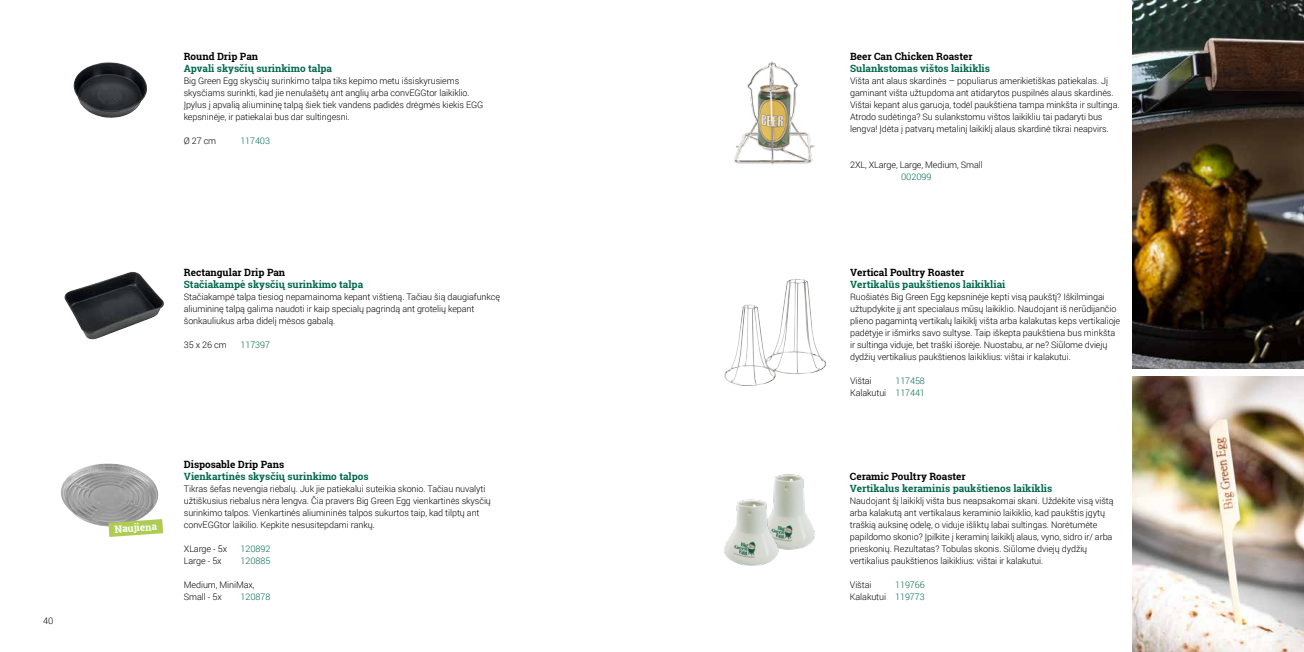
<style>
.page{position:relative;width:1304px;height:652px;background:#fff}
.page>*{position:absolute;margin:0;border:0;box-sizing:border-box;transform-origin:0 0}
.t1{font:700 10px "Roboto Slab";color:#00684c}
.t2{font:700 10px "Roboto Slab";color:#000}
.t3{font:700 10px "Roboto Slab";color:#fff}
.t4{font:300 9px/12px "Roboto";letter-spacing:-.01em;color:#000}
.t5{font:300 9px/12px "Roboto";letter-spacing:-.01em;color:#00684c;text-align:right}
.s1{color:#000}
</style>
<div class="page">
<img style="left:1132px;top:0;width:172px;height:369px">
<img style="left:1132px;top:376px;width:172px;height:276px">
<img style="left:734px;top:61px;width:81px;height:104px">
<img style="left:773px;top:474px;width:42px;height:76px">
<img style="left:724px;top:495px;width:66px;height:71px">
<img style="left:724px;top:279px;width:102px;height:107px">
<img style="left:64px;top:272px;width:100px;height:67px">
<img style="left:73px;top:62px;width:74px;height:56px">
<img style="left:61px;top:463px;width:97px;height:64px">
<svg style="left:108px;top:519px;width:55px;height:18px"></svg>
<p class="t4" style="left:43px;top:615px;width:12px">40</p>
<p class="t2" style="left:184px;top:50px;width:76px">Round Drip Pan</p>
<p class="t1" style="left:184px;top:62px;width:150px">Apvali skysčių surinkimo talpa</p>
<p class="t4" style="left:184px;top:75px;width:301px">Big Green Egg skysčių surinkimo talpa tiks kepimo metu išsiskyrusiems skysčiams surinkti, kad jie nenulašėtų ant anglių arba convEGGtor laikiklio.<br>Įpylus į apvalią aliumininę talpą šiek tiek vandens padidės drėgmės kiekis EGG kepsninėje, ir patiekalai bus dar sultingesni.</p>
<p class="t4" style="left:184px;top:134px;width:34px">Ø 27 cm</p>
<p class="t5" style="left:240px;top:134px;width:31px">117403</p>
<p class="t2" style="left:184px;top:266px;width:103px">Rectangular Drip Pan</p>
<p class="t1" style="left:184px;top:278px;width:181px">Stačiakampė skysčių surinkimo talpa</p>
<p class="t4" style="left:184px;top:291px;width:318px">Stačiakampė talpa tiesiog nepamainoma kepant vištieną. Tačiau šią daugiafunkcę aliumininę talpą galima naudoti ir kaip specialų pagrindą ant grotelių kepant šonkauliukus arba didelį mėsos gabalą.</p>
<p class="t4" style="left:184px;top:339px;width:44px">35 x 26 cm</p>
<p class="t5" style="left:241px;top:339px;width:31px">117397</p>
<p class="t3" style="left:114px;top:522px;width:44px;rotate:-4deg">Naujiena</p>
<p class="t2" style="left:184px;top:458px;width:102px">Disposable Drip Pans</p>
<p class="t1" style="left:184px;top:470px;width:186px">Vienkartinės skysčių surinkimo talpos</p>
<p class="t4" style="left:184px;top:483px;width:309px">Tikras šefas nevengia riebalų. Juk jie patiekalui suteikia skonio. Tačiau nuvalyti užtiškusius riebalus nėra lengva. Čia pravers Big Green Egg vienkartinės skysčių surinkimo talpos. Vienkartinės aliumininės talpos sukurtos taip, kad tilptų ant convEGGtor laikilio. Kepkite nesusitepdami rankų.</p>
<p class="t4" style="left:184px;top:542px;width:45px">XLarge - 5x</p>
<p class="t5" style="left:241px;top:542px;width:31px">120892</p>
<p class="t4" style="left:184px;top:554px;width:39px">Large - 5x</p>
<p class="t5" style="left:241px;top:554px;width:31px">120885</p>
<p class="t4" style="left:184px;top:578px;width:72px">Medium, MiniMax,<br>Small - 5x</p>
<p class="t5" style="left:241px;top:590px;width:31px">120878</p>
<p class="t2" style="left:850px;top:50px;width:124px">Beer Can Chicken Roaster</p>
<p class="t1" style="left:850px;top:62px;width:141px">Sulankstomas vištos laikiklis</p>
<p class="t4" style="left:850px;top:75px;width:271px">Višta ant alaus skardinės – populiarus amerikietiškas patiekalas. Jį gaminant višta užtupdoma ant atidarytos puspilnės alaus skardinės.<br>Vištai kepant alus garuoja, todėl paukštiena tampa minkšta ir sultinga.<br>Atrodo sudėtinga? Su sulankstomu vištos laikikliu tai padaryti bus lengva! Įdėta į patvarų metalinį laikiklį alaus skardinė tikrai neapvirs.</p>
<p class="t4" style="left:850px;top:158px;width:134px">2XL, XLarge, Large, Medium, Small</p>
<p class="t5" style="left:901px;top:170px;width:32px">002099</p>
<p class="t2" style="left:850px;top:266px;width:116px">Vertical Poultry Roaster</p>
<p class="t1" style="left:850px;top:278px;width:157px">Vertikalūs paukštienos laikikliai</p>
<p class="t4" style="left:850px;top:291px;width:272px">Ruošiatės Big Green Egg kepsninėje kepti visą paukštį? Iškilmingai užtupdykite jį ant specialaus mūsų laikiklio. Naudojant iš nerūdijančio plieno pagamintą vertikalų laikiklį višta arba kalakutas keps vertikalioje padėtyje ir išmirks savo sultyse. Taip iškepta paukštiena bus minkšta ir sultinga viduje, bet traški išorėje. Nuostabu, ar ne? Siūlome dviejų dydžių vertikalius paukštienos laikiklius: vištai ir kalakutui.</p>
<p class="t4" style="left:850px;top:374px;width:23px">Vištai</p>
<p class="t5" style="left:850px;top:374px;width:76px">117458<br><span class="s1">Kalakutui</span> 117441</p>
<p class="t2" style="left:850px;top:470px;width:117px">Ceramic Poultry Roaster</p>
<p class="t1" style="left:850px;top:482px;width:204px">Vertikalus keraminis paukštienos laikiklis</p>
<p class="t4" style="left:850px;top:495px;width:265px">Naudojant šį laikiklį višta bus neapsakomai skani. Uždėkite visą vištą arba kalakutą ant vertikalaus keraminio laikiklio, kad paukštis įgytų traškią auksinę odelę, o viduje išliktų labai sultingas. Norėtumėte papildomo skonio? Įpilkite į keraminį laikiklį alaus, vyno, sidro ir/ arba prieskonių. Rezultatas? Tobulas skonis. Siūlome dviejų dydžių vertikalius paukštienos laikiklius: vištai ir kalakutui.</p>
<p class="t4" style="left:850px;top:578px;width:23px">Vištai</p>
<p class="t5" style="left:850px;top:578px;width:76px">119766<br><span class="s1">Kalakutui</span> 119773</p>
</div>
